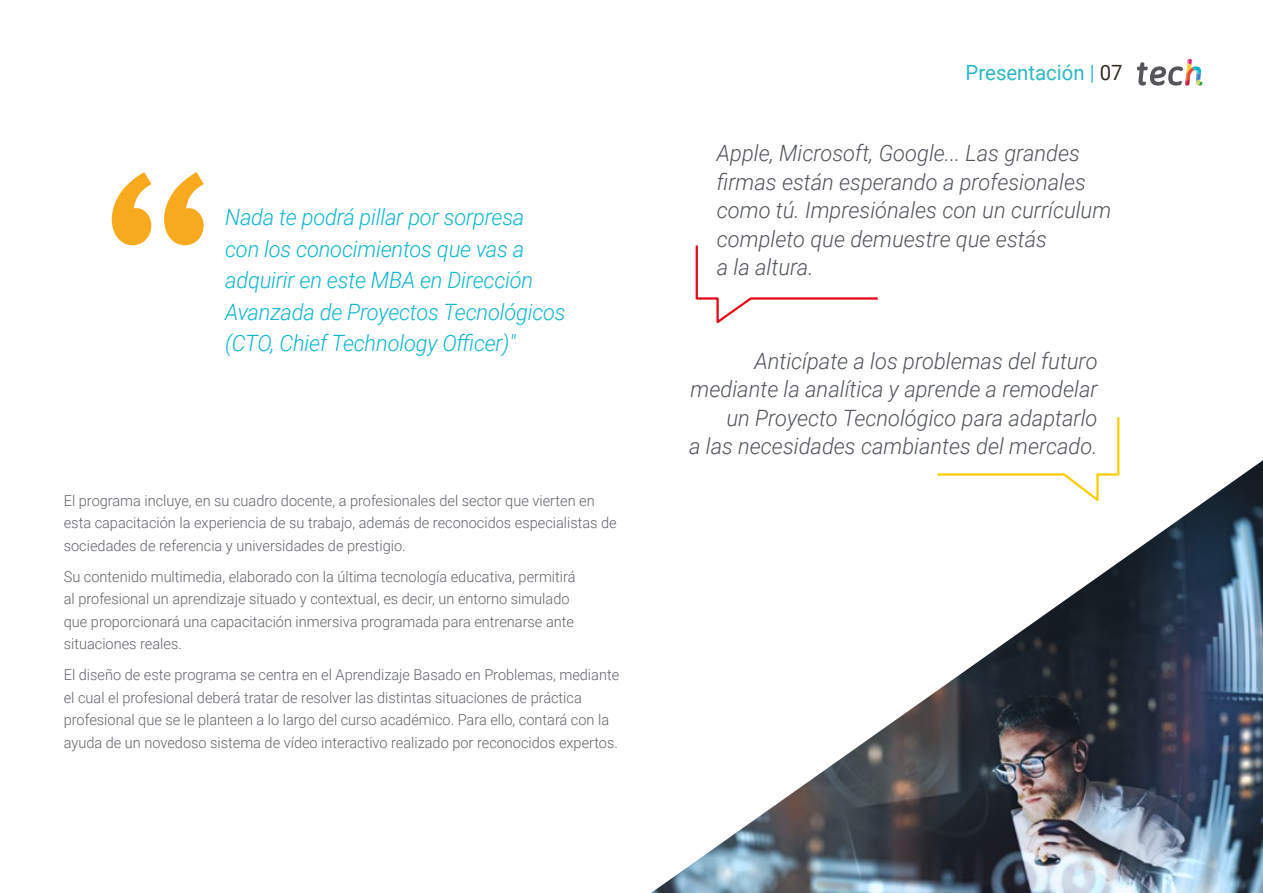
<style>
.page{position:relative;width:1263px;height:893px;background:#fff}
.page>*{position:absolute;margin:0;border:0;box-sizing:border-box;transform-origin:0 0}
.t1{font:italic 300 22.5px/28.5px "Roboto";color:#52555b;text-align:right}
.t2{font:italic 300 22.5px/31.5px "Roboto";letter-spacing:-.01em;color:#0fb6cf}
.t3{font:21px "Roboto";color:#2db8c5}
.t4{font:300 15px/22.5px "Roboto";color:#61646a}
.s1{color:#312e20}
</style>
<div class="page">
<svg style="left:112px;top:172px;width:92px;height:73px"></svg>
<svg style="left:1117px;top:417px;width:3px;height:43px"></svg>
<svg style="left:695px;top:245px;width:183px;height:79px"></svg>
<img style="left:651px;top:460px;width:612px;height:433px">
<svg style="left:1137px;top:59px;width:65px;height:27px"></svg>
<h1 class="t2" style="left:225px;top:201px;width:342px">Nada te podrá pillar por sorpresa<br>con los conocimientos que vas a adquirir en este MBA en Dirección Avanzada de Proyectos Tecnológicos (CTO, Chief Technology Officer)"</h1>
<p class="t4" style="left:64px;top:488px;width:554px">El programa incluye, en su cuadro docente, a profesionales del sector que vierten en esta capacitación la experiencia de su trabajo, además de reconocidos especialistas de sociedades de referencia y universidades de prestigio.</p>
<p class="t4" style="left:64px;top:564px;width:513px">Su contenido multimedia, elaborado con la última tecnología educativa, permitirá al profesional un aprendizaje situado y contextual, es decir, un entorno simulado que proporcionará una capacitación inmersiva programada para entrenarse ante situaciones reales.</p>
<p class="t4" style="left:64px;top:663px;width:557px">El diseño de este programa se centra en el Aprendizaje Basado en Problemas, mediante el cual el profesional deberá tratar de resolver las distintas situaciones de práctica profesional que se le planteen a lo largo del curso académico. Para ello, contará con la ayuda de un novedoso sistema de vídeo interactivo realizado por reconocidos expertos.</p>
<h2 class="t3" style="left:966px;top:57px;width:159px">Presentación | <span class="s1">07</span></h2>
<h1 class="t1" style="left:717px;top:138px;width:396px;text-align:left">Apple, Microsoft, Google... Las grandes firmas están esperando a profesionales como tú. Impresiónales con un currículum completo que demuestre que estás<br>a la altura.</h1>
<h1 class="t1" style="left:689px;top:346px;width:410px">Anticípate a los problemas del futuro mediante la analítica y aprende a remodelar un Proyecto Tecnológico para adaptarlo<br>a las necesidades cambiantes del mercado.</h1>
</div>
